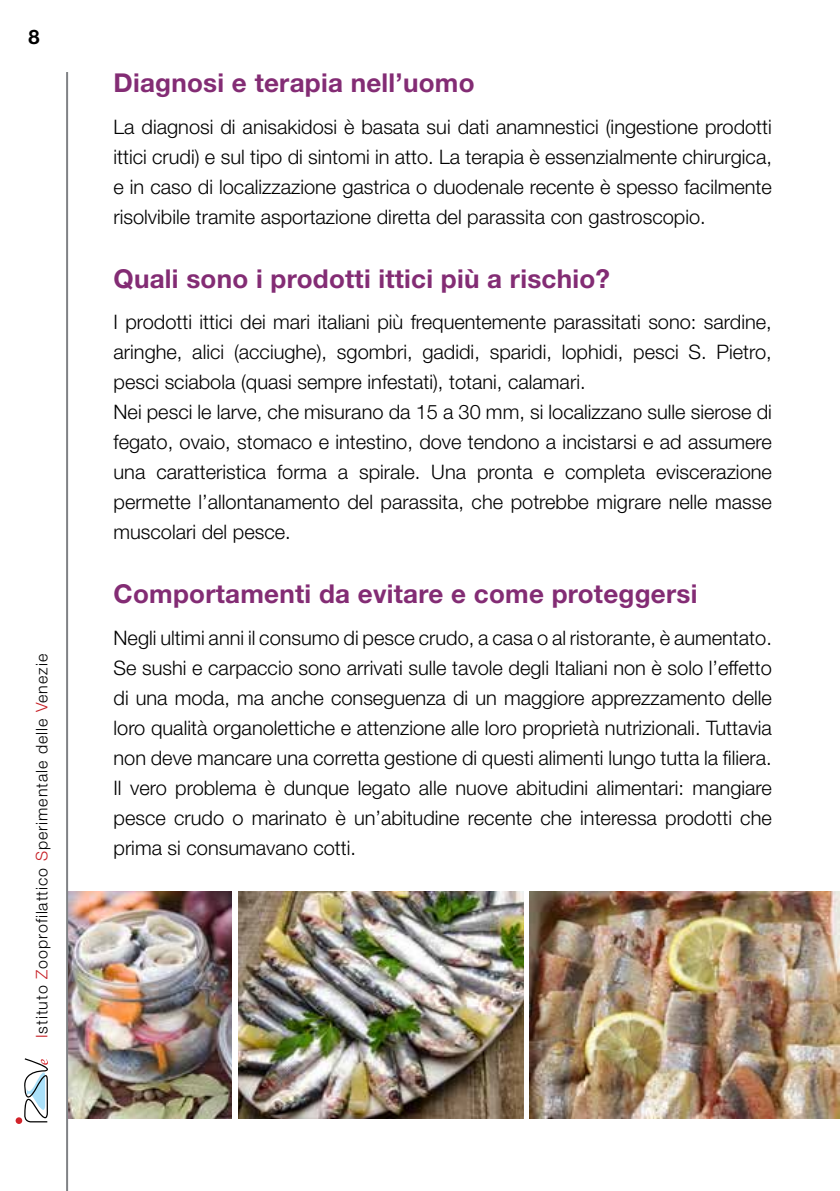
<style>
.page{position:relative;width:840px;height:1191px;background:#fff}
.page>*{position:absolute;margin:0;border:0;box-sizing:border-box;transform-origin:0 0}
.t1{font:700 26px "Helvetica Neue";letter-spacing:.01em;color:#832c74}
.t2{font:300 20px/30px "Helvetica Neue";color:#000;text-align:justify}
.t3{font:700 20px "Helvetica Neue";color:#000}
.t4{font:300 16px "Helvetica Neue";letter-spacing:.06em;color:#000}
.s1{color:#c61d23}
</style>
<div class="page">
<svg style="left:24px;top:1058px;width:24px;height:64px"></svg>
<div style="left:16px;top:1117px;width:6px;height:7px;background:#d2232a;border-radius:50%"></div>
<img style="left:529px;top:891px;width:310px;height:228px">
<img style="left:238px;top:891px;width:284px;height:228px">
<img style="left:68px;top:891px;width:163px;height:228px">
<hr style="left:66px;top:72px;width:2px;height:1119px;background:#808285">
<p class="t3" style="left:28px;top:25px;width:13px">8</p>
<p class="t4" style="left:32px;top:1038px;width:385px;rotate:-90deg"><span class="s1">I</span>stituto <span class="s1">Z</span>ooprofilattico <span class="s1">S</span>perimentale delle <span class="s1">V</span>enezie</p>
<h1 class="t1" style="left:113px;top:67px;width:362px">Diagnosi e terapia nell’uomo</h1>
<p class="t2" style="left:113px;top:111px;width:659px">La diagnosi di anisakidosi è basata sui dati anamnestici (ingestione prodotti ittici crudi) e sul tipo di sintomi in atto. La terapia è essenzialmente chirurgica, e in caso di localizzazione gastrica o duodenale recente è spesso facilmente risolvibile tramite asportazione diretta del parassita con gastroscopio.</p>
<h1 class="t1" style="left:113px;top:262px;width:498px">Quali sono i prodotti ittici più a rischio?</h1>
<p class="t2" style="left:113px;top:306px;width:659px;text-align:left">I prodotti ittici dei mari italiani più frequentemente parassitati sono: sardine, aringhe, alici (acciughe), sgombri, gadidi, sparidi, lophidi, pesci S. Pietro, pesci sciabola (quasi sempre infestati), totani, calamari.<br>Nei pesci le larve, che misurano da 15 a 30 mm, si localizzano sulle sierose di fegato, ovaio, stomaco e intestino, dove tendono a incistarsi e ad assumere una caratteristica forma a spirale. Una pronta e completa eviscerazione permette l’allontanamento del parassita, che potrebbe migrare nelle masse muscolari del pesce.</p>
<h1 class="t1" style="left:113px;top:578px;width:585px">Comportamenti da evitare e come proteggersi</h1>
<p class="t2" style="left:113px;top:622px;width:659px">Negli ultimi anni il consumo di pesce crudo, a casa o al ristorante, è aumentato.<br>Se sushi e carpaccio sono arrivati sulle tavole degli Italiani non è solo l’effetto di una moda, ma anche conseguenza di un maggiore apprezzamento delle loro qualità organolettiche e attenzione alle loro proprietà nutrizionali. Tuttavia non deve mancare una corretta gestione di questi alimenti lungo tutta la filiera.<br>Il vero problema è dunque legato alle nuove abitudini alimentari: mangiare pesce crudo o marinato è un’abitudine recente che interessa prodotti che prima si consumavano cotti.</p>
</div>
